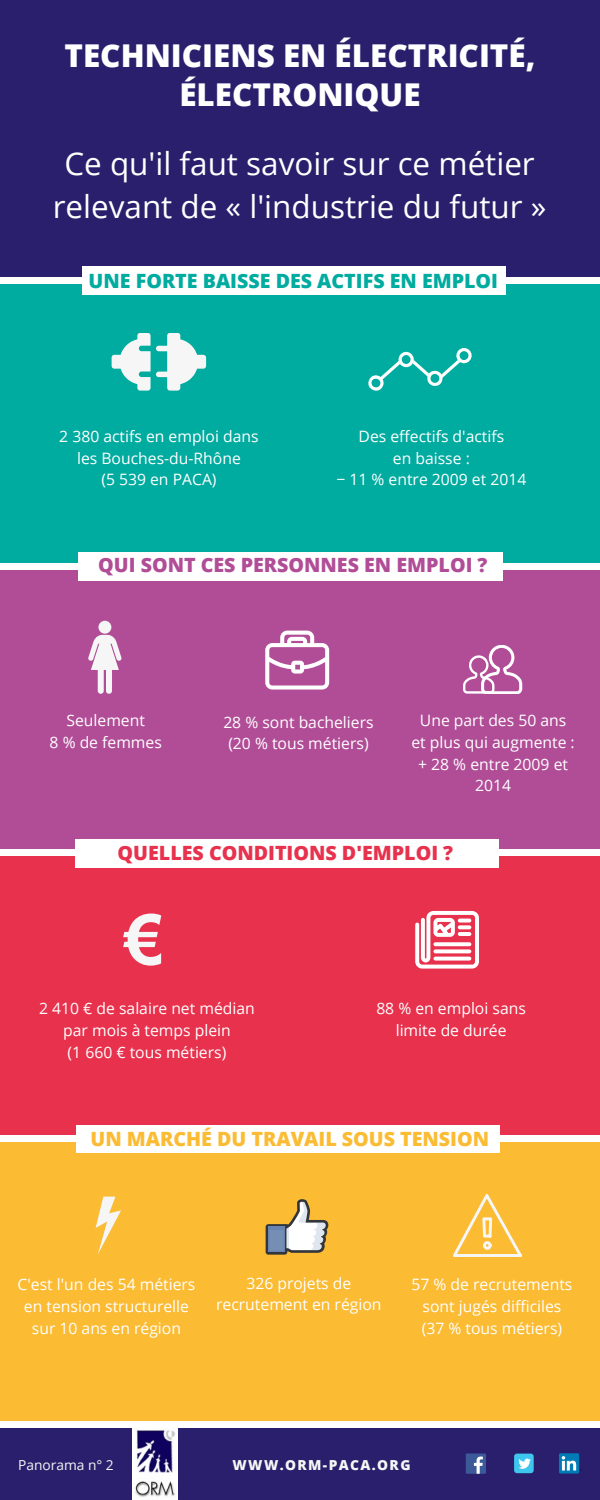
<style>
.page{position:relative;width:600px;height:1500px;background:#fff}
.page>*{position:absolute;margin:0;border:0;box-sizing:border-box;transform-origin:0 0}
.t1{font:31.4px/43.5px "Open Sans";color:#fff;text-align:center}
.t2{font:800 31.4px/38.2px "Open Sans";color:#fff;text-align:center}
.t3{font:800 19.7px "Open Sans";color:#00ab9f}
.t4{font:800 19.7px "Open Sans";color:#b14d97}
.t5{font:800 19.7px "Open Sans";color:#fbbb33}
.t6{font:800 19.7px "Open Sans";color:#e7314d}
.t7{font:15.7px/21.8px "Open Sans";color:#fff;text-align:center}
.t8{font:800 13.8px "Open Sans";letter-spacing:.1em;color:#f6f6f6}
.t9{font:13.8px "Open Sans";color:#f6f6f6}
</style>
<div class="page">
<div style="left:0;top:0;width:600px;height:277px;background:#291f6c"></div>
<div style="left:0;top:284px;width:600px;height:278px;background:#00ab9f"></div>
<div style="left:0;top:570px;width:600px;height:279px;background:#b14d97"></div>
<div style="left:0;top:856px;width:600px;height:279px;background:#e7314d"></div>
<div style="left:0;top:1142px;width:600px;height:278px;background:#fbbb33"></div>
<div style="left:82px;top:266px;width:424px;height:28px;background:#fff"></div>
<div style="left:79px;top:553px;width:424px;height:27px;background:#fff"></div>
<div style="left:75px;top:839px;width:424px;height:28px;background:#fff"></div>
<div style="left:76px;top:1125px;width:424px;height:28px;background:#fff"></div>
<svg style="left:368px;top:348px;width:104px;height:43px"></svg>
<svg style="left:463px;top:645px;width:59px;height:49px"></svg>
<svg style="left:415px;top:911px;width:64px;height:58px"></svg>
<svg style="left:433px;top:942px;width:38px;height:4px"></svg>
<svg style="left:433px;top:949px;width:38px;height:4px"></svg>
<svg style="left:433px;top:957px;width:38px;height:4px"></svg>
<svg style="left:458px;top:919px;width:13px;height:4px"></svg>
<svg style="left:458px;top:925px;width:13px;height:4px"></svg>
<hr style="left:458px;top:932px;width:13px;height:4px;background:#fff;border-radius:2px">
<svg style="left:265px;top:631px;width:64px;height:59px"></svg>
<div style="left:0;top:1428px;width:600px;height:71px;background:#291f6c"></div>
<img style="left:132px;top:1428px;width:46px;height:71px">
<div style="left:466px;top:1454px;width:20px;height:20px;background:#3d5a98"></div>
<svg style="left:474px;top:1457px;width:9px;height:17px"></svg>
<div style="left:514px;top:1454px;width:20px;height:19px;background:#3fc6ee;border-radius:3px"></div>
<svg style="left:518px;top:1459px;width:13px;height:10px"></svg>
<svg style="left:559px;top:1454px;width:20px;height:19px"></svg>
<svg style="left:562px;top:1456px;width:20px;height:15px"></svg>
<svg style="left:88px;top:621px;width:34px;height:73px"></svg>
<svg style="left:96px;top:1197px;width:25px;height:57px"></svg>
<svg style="left:112px;top:333px;width:94px;height:58px"></svg>
<svg style="left:123px;top:913px;width:38px;height:53px"></svg>
<svg style="left:266px;top:1199px;width:62px;height:56px"></svg>
<div style="left:268px;top:1227px;width:17px;height:25px;background:#6883b0"></div>
<div style="left:269px;top:1230px;width:15px;height:21px;background:#758eb3"></div>
<svg style="left:453px;top:1194px;width:69px;height:63px"></svg>
<h1 class="t2" style="left:64px;top:36px;width:473px">TECHNICIENS EN ÉLECTRICITÉ,<br>ÉLECTRONIQUE</h1>
<h1 class="t1" style="left:53px;top:141px;width:495px">Ce qu'il faut savoir sur ce métier relevant de « l'industrie du futur »</h1>
<p class="t3" style="left:89px;top:267px;width:411px">UNE FORTE BAISSE DES ACTIFS EN EMPLOI</p>
<p class="t7" style="left:59px;top:425px;width:201px">2 380 actifs en emploi dans les Bouches-du-Rhône<br>(5 539 en PACA)</p>
<p class="t7" style="left:336px;top:425px;width:191px">Des effectifs d'actifs<br>en baisse :<br>− 11 % entre 2009 et 2014</p>
<p class="t4" style="left:98px;top:551px;width:391px">QUI SONT CES PERSONNES EN EMPLOI ?</p>
<p class="t7" style="left:50px;top:709px;width:114px">Seulement<br>8 % de femmes</p>
<p class="t7" style="left:223px;top:711px;width:152px">28 % sont bacheliers (20 % tous métiers)</p>
<p class="t7" style="left:411px;top:709px;width:165px">Une part des 50 ans et plus qui augmente : + 28 % entre 2009 et<br>2014</p>
<p class="t6" style="left:118px;top:839px;width:337px">QUELLES CONDITIONS D'EMPLOI ?</p>
<p class="t7" style="left:39px;top:997px;width:217px">2 410 € de salaire net médian par mois à temps plein<br>(1 660 € tous métiers)</p>
<p class="t7" style="left:376px;top:997px;width:151px">88 % en emploi sans limite de durée</p>
<p class="t5" style="left:91px;top:1125px;width:400px">UN MARCHÉ DU TRAVAIL SOUS TENSION</p>
<p class="t7" style="left:18px;top:1273px;width:179px">C'est l'un des 54 métiers en tension structurelle sur 10 ans en région</p>
<p class="t7" style="left:216px;top:1272px;width:167px">326 projets de recrutement en région</p>
<p class="t7" style="left:412px;top:1273px;width:162px">57 % de recrutements sont jugés difficiles (37 % tous métiers)</p>
<p class="t9" style="left:18px;top:1455px;width:97px">Panorama n° 2</p>
<p class="t8" style="left:233px;top:1456px;width:179px">WWW.ORM-PACA.ORG</p>
</div>
